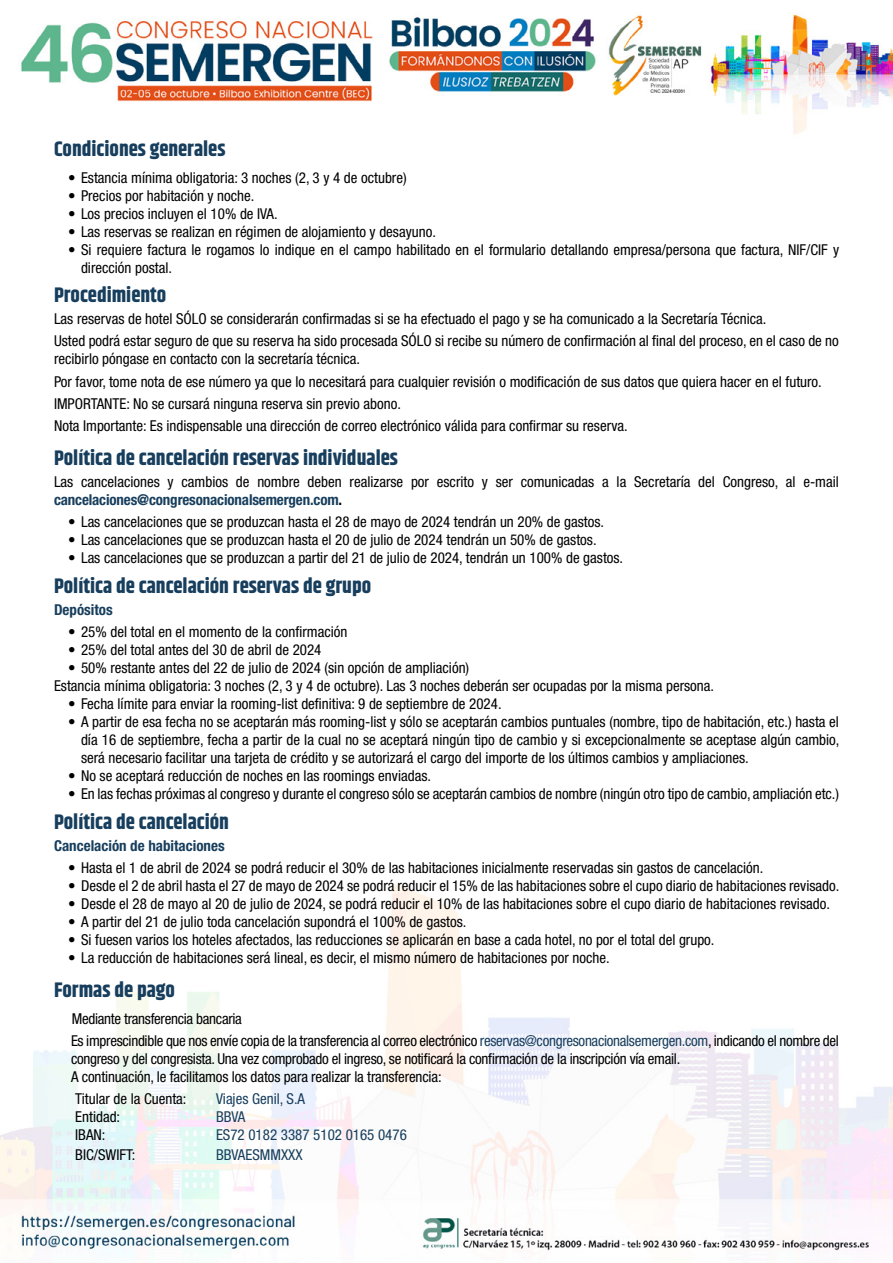
<style>
.page{position:relative;width:893px;height:1263px;background:#fff}
.page>*{position:absolute;margin:0;border:0;box-sizing:border-box;transform-origin:0 0}
.t1{font:700 21px "Khand";color:#173e5d}
.t2{font:condensed 15px/18px "Helvetica Neue LT Std";color:#000}
.t3{font:condensed 15px/22.2px "Helvetica Neue LT Std";letter-spacing:-.02em;color:#000}
.t4{font:condensed 15px "Helvetica Neue LT Std";color:#173e5d}
.t5{font:700 condensed 15px "Helvetica Neue LT Std";color:#173e5d}
.s1{font-weight:700;color:#173e5d}
.s2{font-weight:700}
.s3{color:#173e5d}
</style>
<div class="page">
<img style="left:0;top:14px;width:893px;height:1246px">
<h1 class="t1" style="left:54px;top:134px;width:173px">Condiciones generales</h1>
<p class="t2" style="left:68px;top:168px;width:340px">• Estancia mínima obligatoria: 3 noches (2, 3 y 4 de octubre)</p>
<p class="t2" style="left:68px;top:186px;width:188px">• Precios por habitación y noche.</p>
<p class="t2" style="left:68px;top:204px;width:211px">• Los precios incluyen el 10% de IVA.</p>
<p class="t2" style="left:68px;top:222px;width:369px">• Las reservas se realizan en régimen de alojamiento y desayuno.</p>
<p class="t2" style="left:81px;top:240px;width:760px;text-indent:-13px">• Si requiere factura le rogamos lo indique en el campo habilitado en el formulario detallando empresa/persona que factura, NIF/CIF y dirección postal.</p>
<h1 class="t1" style="left:54px;top:280px;width:114px">Procedimiento</h1>
<p class="t2" style="left:54px;top:308px;width:786px;line-height:22.2px">Las reservas de hotel SÓLO se considerarán confirmadas si se ha efectuado el pago y se ha comunicado a la Secretaría Técnica.<br>Usted podrá estar seguro de que su reserva ha sido procesada SÓLO si recibe su número de confirmación al final del proceso, en el caso de no</p>
<p class="t2" style="left:54px;top:348px;width:769px;line-height:22.2px">recibirlo póngase en contacto con la secretaría técnica.<br>Por favor, tome nota de ese número ya que lo necesitará para cualquier revisión o modificación de sus datos que quiera hacer en el futuro.<br>IMPORTANTE: No se cursará ninguna reserva sin previo abono.<br>Nota Importante: Es indispensable una dirección de correo electrónico válida para confirmar su reserva.</p>
<h1 class="t1" style="left:54px;top:443px;width:345px">Política de cancelación reservas individuales</h1>
<p class="t2" style="left:54px;top:473px;width:786px">Las cancelaciones y cambios de nombre deben realizarse por escrito y ser comunicadas a la Secretaría del Congreso, al e-mail <span class="s1">cancelaciones@congresonacionalsemergen.com</span><span class="s2">.</span></p>
<p class="t2" style="left:68px;top:513px;width:537px">• Las cancelaciones que se produzcan hasta el 28 de mayo de 2024 tendrán un 20% de gastos.</p>
<p class="t2" style="left:68px;top:531px;width:530px">• Las cancelaciones que se produzcan hasta el 20 de julio de 2024 tendrán un 50% de gastos.</p>
<p class="t2" style="left:68px;top:549px;width:556px">• Las cancelaciones que se produzcan a partir del 21 de julio de 2024, tendrán un 100% de gastos.</p>
<h1 class="t1" style="left:54px;top:571px;width:319px">Política de cancelación reservas de grupo</h1>
<p class="t5" style="left:54px;top:601px;width:60px">Depósitos</p>
<p class="t2" style="left:68px;top:623px;width:281px">• 25% del total en el momento de la confirmación</p>
<p class="t2" style="left:68px;top:641px;width:255px">• 25% del total antes del 30 de abril de 2024</p>
<p class="t2" style="left:54px;top:659px;width:662px;text-indent:14px">• 50% restante antes del 22 de julio de 2024 (sin opción de ampliación)<br>Estancia mínima obligatoria: 3 noches (2, 3 y 4 de octubre). Las 3 noches deberán ser ocupadas por la misma persona.</p>
<p class="t2" style="left:68px;top:695px;width:435px">• Fecha límite para enviar la rooming-list definitiva: 9 de septiembre de 2024.</p>
<p class="t2" style="left:81px;top:713px;width:760px;text-align:justify;text-indent:-13px">• A partir de esa fecha no se aceptarán más rooming-list y sólo se aceptarán cambios puntuales (nombre, tipo de habitación, etc.) hasta el día 16 de septiembre, fecha a partir de la cual no se aceptará ningún tipo de cambio y si excepcionalmente se aceptase algún cambio, será necesario facilitar una tarjeta de crédito y se autorizará el cargo del importe de los últimos cambios y ampliaciones.</p>
<p class="t2" style="left:68px;top:767px;width:364px">• No se aceptará reducción de noches en las roomings enviadas.</p>
<p class="t2" style="left:68px;top:785px;width:772px">• En las fechas próximas al congreso y durante el congreso sólo se aceptarán cambios de nombre (ningún otro tipo de cambio, ampliación etc.)</p>
<h1 class="t1" style="left:54px;top:807px;width:176px">Política de cancelación</h1>
<p class="t5" style="left:54px;top:837px;width:172px">Cancelación de habitaciones</p>
<p class="t2" style="left:68px;top:859px;width:697px">• Hasta el 1 de abril de 2024 se podrá reducir el 30% de las habitaciones inicialmente reservadas sin gastos de cancelación.</p>
<p class="t2" style="left:68px;top:877px;width:773px">• Desde el 2 de abril hasta el 27 de mayo de 2024 se podrá reducir el 15% de las habitaciones sobre el cupo diario de habitaciones revisado.</p>
<p class="t2" style="left:68px;top:895px;width:763px">• Desde el 28 de mayo al 20 de julio de 2024, se podrá reducir el 10% de las habitaciones sobre el cupo diario de habitaciones revisado.</p>
<p class="t2" style="left:68px;top:913px;width:400px">• A partir del 21 de julio toda cancelación supondrá el 100% de gastos.</p>
<p class="t2" style="left:68px;top:931px;width:648px">• Si fuesen varios los hoteles afectados, las reducciones se aplicarán en base a cada hotel, no por el total del grupo.</p>
<p class="t2" style="left:68px;top:949px;width:543px">• La reducción de habitaciones será lineal, es decir, el mismo número de habitaciones por noche.</p>
<h1 class="t1" style="left:54px;top:975px;width:123px">Formas de pago</h1>
<p class="t3" style="left:71px;top:1007px;width:769px">Mediante transferencia bancaria<br>Es imprescindible que nos envíe copia de la transferencia al correo electrónico <span class="s3">reservas@congresonacionalsemergen.com</span>, indicando el nombre del</p>
<p class="t3" style="left:71px;top:1049px;width:611px;line-height:18px">congreso y del congresista. Una vez comprobado el ingreso, se notificará la confirmación de la inscripción vía email.<br>A continuación, le facilitamos los datos para realizar la transferencia:</p>
<p class="t2" style="left:75px;top:1090px;width:113px">Titular de la Cuenta:</p>
<p class="t4" style="left:216px;top:1090px;width:91px">Viajes Genil, S.A</p>
<p class="t2" style="left:75px;top:1108px;width:46px">Entidad:</p>
<p class="t4" style="left:216px;top:1108px;width:31px">BBVA</p>
<p class="t2" style="left:75px;top:1126px;width:32px">IBAN:</p>
<p class="t4" style="left:216px;top:1126px;width:192px">ES72 0182 3387 5102 0165 0476</p>
<p class="t2" style="left:75px;top:1145px;width:62px">BIC/SWIFT:</p>
<p class="t4" style="left:216px;top:1146px;width:88px">BBVAESMMXXX</p>
</div>
